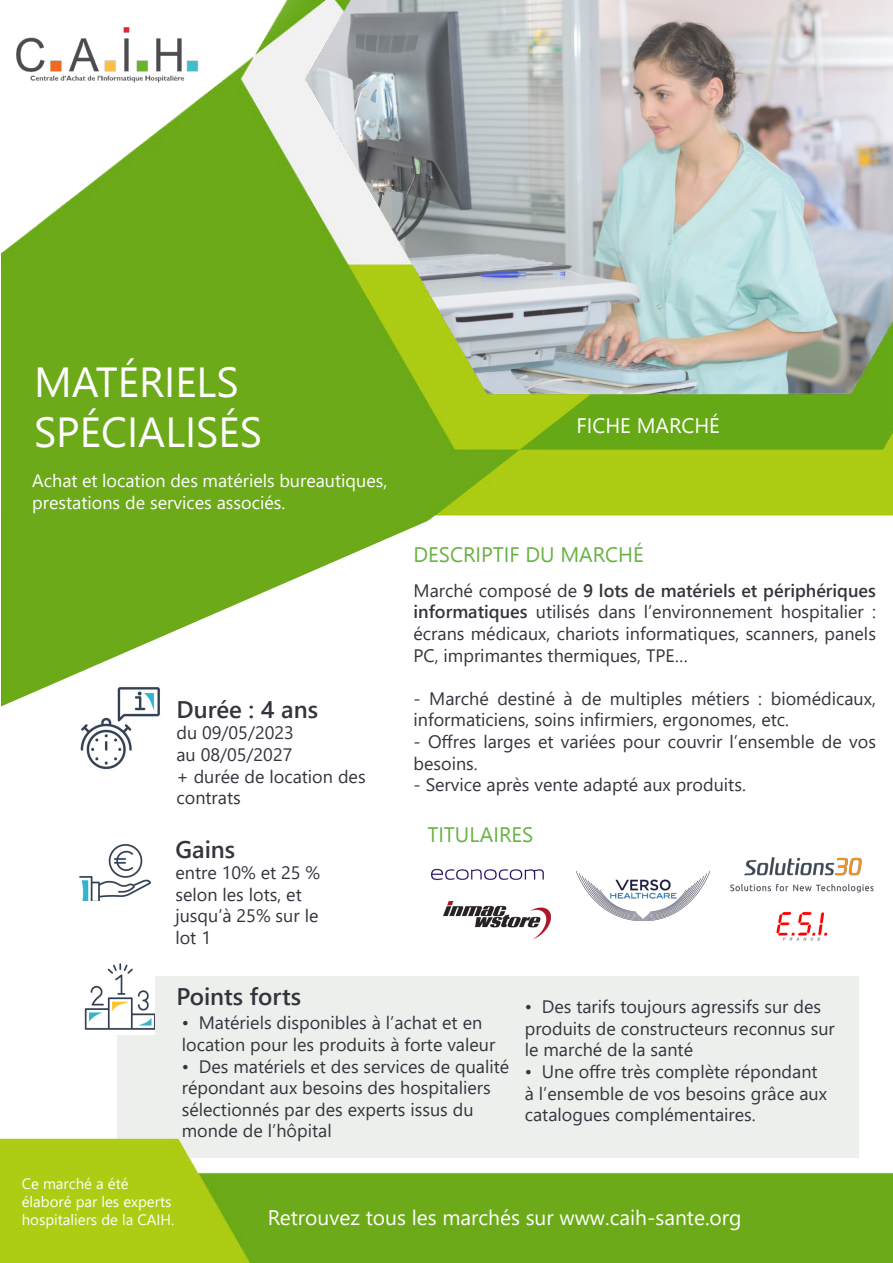
<style>
.page{position:relative;width:893px;height:1263px;background:#fff}
.page>*{position:absolute;margin:0;border:0;box-sizing:border-box;transform-origin:0 0}
.t1{font:600 24px "Segoe UI";color:#33353d}
.t2{font:21px "Segoe UI";color:#fff}
.t3{font:18px/21.6px "Segoe UI";color:#33353d}
.t4{font:18px "Segoe UI";color:#fff}
.t5{font:15px/18px "Segoe UI";color:#fff}
.s1{font-weight:600}
</style>
<div class="page">
<div style="left:117px;top:976px;width:741px;height:181px;background:#edefed"></div>
<img style="left:1px;top:0;width:892px;height:517px">
<img style="left:0;top:1088px;width:893px;height:175px">
<img style="left:15px;top:24px;width:186px;height:60px">
<img style="left:79px;top:874px;width:72px;height:27px">
<svg style="left:1px;top:517px;width:432px;height:357px"></svg>
<img style="left:72px;top:676px;width:95px;height:95px">
<img style="left:84px;top:963px;width:71px;height:71px">
<img style="left:429px;top:855px;width:122px;height:60px">
<img style="left:776px;top:911px;width:52px;height:30px">
<img style="left:730px;top:857px;width:144px;height:36px">
<img style="left:443px;top:902px;width:107px;height:37px">
<img style="left:576px;top:871px;width:134px;height:49px">
<div style="left:38px;top:358px;width:99px;height:39px;background:#6caa19"></div>
<svg style="left:143px;top:368px;width:28px;height:29px"></svg>
<div style="left:179px;top:367px;width:58px;height:30px;background:#6caa19"></div>
<svg style="left:36px;top:417px;width:18px;height:31px"></svg>
<svg style="left:60px;top:418px;width:18px;height:29px"></svg>
<div style="left:84px;top:409px;width:41px;height:39px;background:#6caa19"></div>
<div style="left:131px;top:418px;width:61px;height:29px;background:#6caa19"></div>
<div style="left:199px;top:409px;width:61px;height:39px;background:#6caa19"></div>
<svg style="left:415px;top:547px;width:18px;height:16px"></svg>
<svg style="left:428px;top:827px;width:5px;height:15px"></svg>
<svg style="left:578px;top:418px;width:52px;height:15px"></svg>
<div style="left:639px;top:413px;width:80px;height:20px;background:#65a916"></div>
<p class="t4" style="left:32px;top:464px;width:357px">Achat et location des matériels bureautiques,</p>
<p class="t4" style="left:32px;top:485px;width:255px">prestations de services associés.</p>
<p class="t1" style="left:176px;top:686px;width:143px">Durée : 4 ans</p>
<p class="t3" style="left:176px;top:720px;width:119px">du 09/05/2023</p>
<p class="t3" style="left:176px;top:742px;width:117px">au 08/05/2027</p>
<p class="t3" style="left:176px;top:764px;width:191px">+ durée de location des contrats</p>
<p class="t1" style="left:175px;top:826px;width:61px">Gains</p>
<p class="t3" style="left:175px;top:860px;width:146px">entre 10% et 25 % selon les lots, et jusqu’à 25% sur le lot 1</p>
<p class="t3" style="left:414px;top:578px;width:464px;text-align:justify">Marché composé de <span class="s1">9 lots de matériels et périphériques informatiques</span> utilisés dans l’environnement hospitalier : écrans médicaux, chariots informatiques, scanners, panels PC, imprimantes thermiques, TPE…</p>
<p class="t3" style="left:414px;top:686px;width:464px">- Marché destiné à de multiples métiers : biomédicaux, informaticiens, soins infirmiers, ergonomes, etc.</p>
<p class="t3" style="left:414px;top:729px;width:464px">- Offres larges et variées pour couvrir l’ensemble de vos besoins.</p>
<p class="t3" style="left:414px;top:772px;width:334px">- Service après vente adapté aux produits.</p>
<p class="t1" style="left:176px;top:974px;width:126px">Points forts</p>
<p class="t3" style="left:182px;top:1011px;width:315px">• Matériels disponibles à l’achat et en location pour les produits à forte valeur</p>
<p class="t3" style="left:182px;top:1054px;width:329px">• Des matériels et des services de qualité répondant aux besoins des hospitaliers sélectionnés par des experts issus du monde de l’hôpital</p>
<p class="t3" style="left:525px;top:994px;width:311px">• Des tarifs toujours agressifs sur des produits de constructeurs reconnus sur le marché de la santé</p>
<p class="t3" style="left:525px;top:1059px;width:304px">• Une offre très complète répondant à l’ensemble de vos besoins grâce aux catalogues complémentaires.</p>
<p class="t5" style="left:22px;top:1173px;width:154px">Ce marché a été élaboré par les experts hospitaliers de la CAIH.</p>
<p class="t2" style="left:268px;top:1198px;width:475px">Retrouvez tous les marchés sur www.caih-sante.org</p>
</div>
